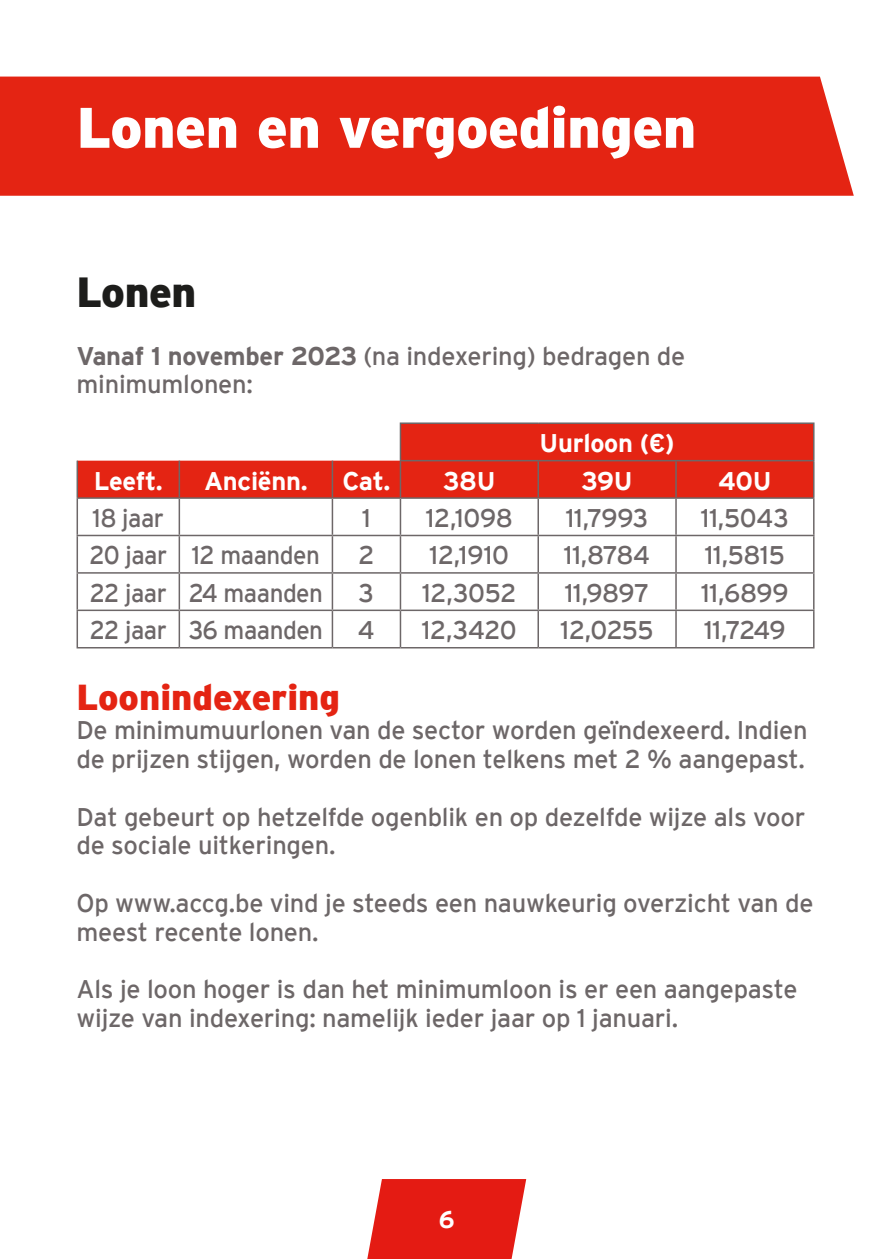
<style>
.page{position:relative;width:893px;height:1259px;background:#fff}
.page>*{position:absolute;margin:0;border:0;box-sizing:border-box;transform-origin:0 0}
.t1{font:900 57px "Interstate";letter-spacing:-.01em;color:#fff}
.t2{font:900 42px "Interstate";letter-spacing:-.01em;color:#1d1d1b}
.t3{font:900 36px "Interstate";color:#e42413}
.t4{font:25.5px/28.8px "Interstate";letter-spacing:-.01em;color:#6d6768}
.t5{font:25.5px "Interstate";letter-spacing:-.01em;color:#6d6768;scale:.95 1}
.t6{font:700 25.5px "Interstate";letter-spacing:-.01em;color:#fff}
.t7{font:700 24px "Interstate";color:#fff}
.s1{font-weight:700}
</style>
<div class="page">
<svg style="left:77px;top:423px;width:736px;height:74px;fill:#e42413"></svg>
<hr style="left:400px;top:422px;width:138px;height:2px;background:#6d6768">
<hr style="left:400px;top:424px;width:1px;height:36px;background:#6d6768">
<hr style="left:538px;top:422px;width:138px;height:2px;background:#6d6768">
<hr style="left:676px;top:422px;width:138px;height:2px;background:#6d6768">
<hr style="left:813px;top:424px;width:1px;height:36px;background:#6d6768">
<hr style="left:77px;top:461px;width:1px;height:36px;background:#6d6768">
<hr style="left:179px;top:461px;width:1px;height:36px;background:#6d6768">
<hr style="left:332px;top:461px;width:1px;height:36px;background:#6d6768">
<hr style="left:400px;top:460px;width:138px;height:1px;background:#6d6768">
<hr style="left:400px;top:461px;width:1px;height:36px;background:#6d6768">
<hr style="left:538px;top:460px;width:138px;height:1px;background:#6d6768">
<hr style="left:537px;top:461px;width:2px;height:36px;background:#6d6768">
<hr style="left:676px;top:460px;width:138px;height:1px;background:#6d6768">
<hr style="left:675px;top:461px;width:2px;height:36px;background:#6d6768">
<hr style="left:813px;top:461px;width:1px;height:36px;background:#6d6768">
<hr style="left:77px;top:497px;width:102px;height:2px;background:#6d6768">
<hr style="left:77px;top:499px;width:1px;height:36px;background:#6d6768">
<hr style="left:179px;top:497px;width:153px;height:2px;background:#6d6768">
<hr style="left:179px;top:499px;width:1px;height:36px;background:#6d6768">
<hr style="left:332px;top:497px;width:68px;height:2px;background:#6d6768">
<hr style="left:332px;top:499px;width:1px;height:36px;background:#6d6768">
<hr style="left:400px;top:497px;width:138px;height:2px;background:#6d6768">
<hr style="left:400px;top:499px;width:1px;height:36px;background:#6d6768">
<hr style="left:538px;top:497px;width:138px;height:2px;background:#6d6768">
<hr style="left:537px;top:499px;width:2px;height:36px;background:#6d6768">
<hr style="left:676px;top:497px;width:138px;height:2px;background:#6d6768">
<hr style="left:675px;top:499px;width:2px;height:36px;background:#6d6768">
<hr style="left:813px;top:499px;width:1px;height:36px;background:#6d6768">
<hr style="left:77px;top:535px;width:102px;height:1px;background:#6d6768">
<hr style="left:77px;top:536px;width:1px;height:36px;background:#6d6768">
<hr style="left:179px;top:535px;width:153px;height:1px;background:#6d6768">
<hr style="left:179px;top:536px;width:1px;height:36px;background:#6d6768">
<hr style="left:332px;top:535px;width:68px;height:1px;background:#6d6768">
<hr style="left:332px;top:536px;width:1px;height:36px;background:#6d6768">
<hr style="left:400px;top:535px;width:138px;height:1px;background:#6d6768">
<hr style="left:400px;top:536px;width:1px;height:36px;background:#6d6768">
<hr style="left:538px;top:535px;width:138px;height:1px;background:#6d6768">
<hr style="left:537px;top:536px;width:2px;height:36px;background:#6d6768">
<hr style="left:676px;top:535px;width:138px;height:1px;background:#6d6768">
<hr style="left:675px;top:536px;width:2px;height:36px;background:#6d6768">
<hr style="left:813px;top:536px;width:1px;height:36px;background:#6d6768">
<hr style="left:77px;top:572px;width:102px;height:1px;background:#6d6768">
<hr style="left:77px;top:573px;width:1px;height:36px;background:#6d6768">
<hr style="left:179px;top:572px;width:153px;height:1px;background:#6d6768">
<hr style="left:179px;top:573px;width:1px;height:36px;background:#6d6768">
<hr style="left:332px;top:572px;width:68px;height:1px;background:#6d6768">
<hr style="left:332px;top:573px;width:1px;height:36px;background:#6d6768">
<hr style="left:400px;top:572px;width:138px;height:1px;background:#6d6768">
<hr style="left:400px;top:573px;width:1px;height:36px;background:#6d6768">
<hr style="left:538px;top:572px;width:138px;height:1px;background:#6d6768">
<hr style="left:537px;top:573px;width:2px;height:36px;background:#6d6768">
<hr style="left:676px;top:572px;width:138px;height:1px;background:#6d6768">
<hr style="left:675px;top:573px;width:2px;height:36px;background:#6d6768">
<hr style="left:813px;top:573px;width:1px;height:36px;background:#6d6768">
<hr style="left:77px;top:609px;width:102px;height:2px;background:#6d6768">
<hr style="left:77px;top:611px;width:1px;height:36px;background:#6d6768">
<hr style="left:179px;top:609px;width:153px;height:2px;background:#6d6768">
<hr style="left:179px;top:611px;width:1px;height:36px;background:#6d6768">
<hr style="left:332px;top:609px;width:68px;height:2px;background:#6d6768">
<hr style="left:332px;top:611px;width:1px;height:36px;background:#6d6768">
<hr style="left:400px;top:609px;width:138px;height:2px;background:#6d6768">
<hr style="left:400px;top:611px;width:1px;height:36px;background:#6d6768">
<hr style="left:538px;top:609px;width:138px;height:2px;background:#6d6768">
<hr style="left:537px;top:611px;width:2px;height:36px;background:#6d6768">
<hr style="left:676px;top:609px;width:138px;height:2px;background:#6d6768">
<hr style="left:675px;top:611px;width:2px;height:36px;background:#6d6768">
<hr style="left:813px;top:611px;width:1px;height:36px;background:#6d6768">
<hr style="left:77px;top:647px;width:102px;height:1px;background:#6d6768">
<hr style="left:179px;top:647px;width:153px;height:1px;background:#6d6768">
<hr style="left:332px;top:647px;width:68px;height:1px;background:#6d6768">
<hr style="left:400px;top:647px;width:138px;height:1px;background:#6d6768">
<hr style="left:538px;top:647px;width:138px;height:1px;background:#6d6768">
<hr style="left:676px;top:647px;width:138px;height:1px;background:#6d6768">
<div style="left:0;top:77px;width:854px;height:119px;background:#e42413"></div>
<svg style="left:367px;top:1179px;width:159px;height:80px"></svg>
<h1 class="t1" style="left:77px;top:95px;width:621px">Lonen en vergoedingen</h1>
<h2 class="t2" style="left:77px;top:268px;width:121px">Lonen</h2>
<p class="t4" style="left:77px;top:341px;width:610px"><span class="s1">Vanaf 1 november 2023</span> (na indexering) bedragen de minimumlonen:</p>
<p class="t6" style="left:540px;top:429px;width:136px">Uurloon (€)</p>
<p class="t6" style="left:94px;top:466px;width:70px">Leeft.</p>
<p class="t6" style="left:204px;top:466px;width:105px">Anciënn.</p>
<p class="t6" style="left:342px;top:466px;width:50px">Cat.</p>
<p class="t6" style="left:443px;top:466px;width:54px">38U</p>
<p class="t6" style="left:582px;top:466px;width:52px">39U</p>
<p class="t6" style="left:718px;top:466px;width:55px">40U</p>
<p class="t5" style="left:93px;top:504px;width:77px">18 jaar</p>
<p class="t4" style="left:362px;top:503px;width:10px">1</p>
<p class="t4" style="left:426px;top:503px;width:89px">12,1098</p>
<p class="t4" style="left:566px;top:503px;width:84px">11,7993</p>
<p class="t4" style="left:701px;top:503px;width:90px">11,5043</p>
<p class="t5" style="left:89px;top:541px;width:244px">20 jaar 12 maanden</p>
<p class="t4" style="left:358px;top:541px;width:18px">2</p>
<p class="t4" style="left:430px;top:541px;width:81px">12,1910</p>
<p class="t4" style="left:564px;top:541px;width:88px">11,8784</p>
<p class="t4" style="left:705px;top:541px;width:82px">11,5815</p>
<p class="t5" style="left:90px;top:578px;width:247px">22 jaar 24 maanden</p>
<p class="t4" style="left:359px;top:578px;width:17px">3</p>
<p class="t4" style="left:422px;top:578px;width:96px">12,3052</p>
<p class="t4" style="left:565px;top:578px;width:86px">11,9897</p>
<p class="t4" style="left:701px;top:578px;width:89px">11,6899</p>
<p class="t5" style="left:90px;top:616px;width:247px">22 jaar 36 maanden</p>
<p class="t4" style="left:358px;top:615px;width:19px">4</p>
<p class="t4" style="left:422px;top:615px;width:96px">12,3420</p>
<p class="t4" style="left:561px;top:615px;width:95px">12,0255</p>
<p class="t4" style="left:704px;top:615px;width:83px">11,7249</p>
<h3 class="t3" style="left:77px;top:677px;width:265px">Loonindexering</h3>
<p class="t4" style="left:77px;top:715px;width:733px">De minimumuurlonen van de sector worden geïndexeerd. Indien de prijzen stijgen, worden de lonen telkens met 2 % aangepast.</p>
<p class="t4" style="left:77px;top:802px;width:730px">Dat gebeurt op hetzelfde ogenblik en op dezelfde wijze als voor de sociale uitkeringen.</p>
<p class="t4" style="left:77px;top:888px;width:738px">Op www.accg.be vind je steeds een nauwkeurig overzicht van de meest recente lonen.</p>
<p class="t4" style="left:77px;top:975px;width:722px">Als je loon hoger is dan het minimumloon is er een aangepaste wijze van indexering: namelijk ieder jaar op 1 januari.</p>
<p class="t7" style="left:439px;top:1206px;width:17px">6</p>
</div>
